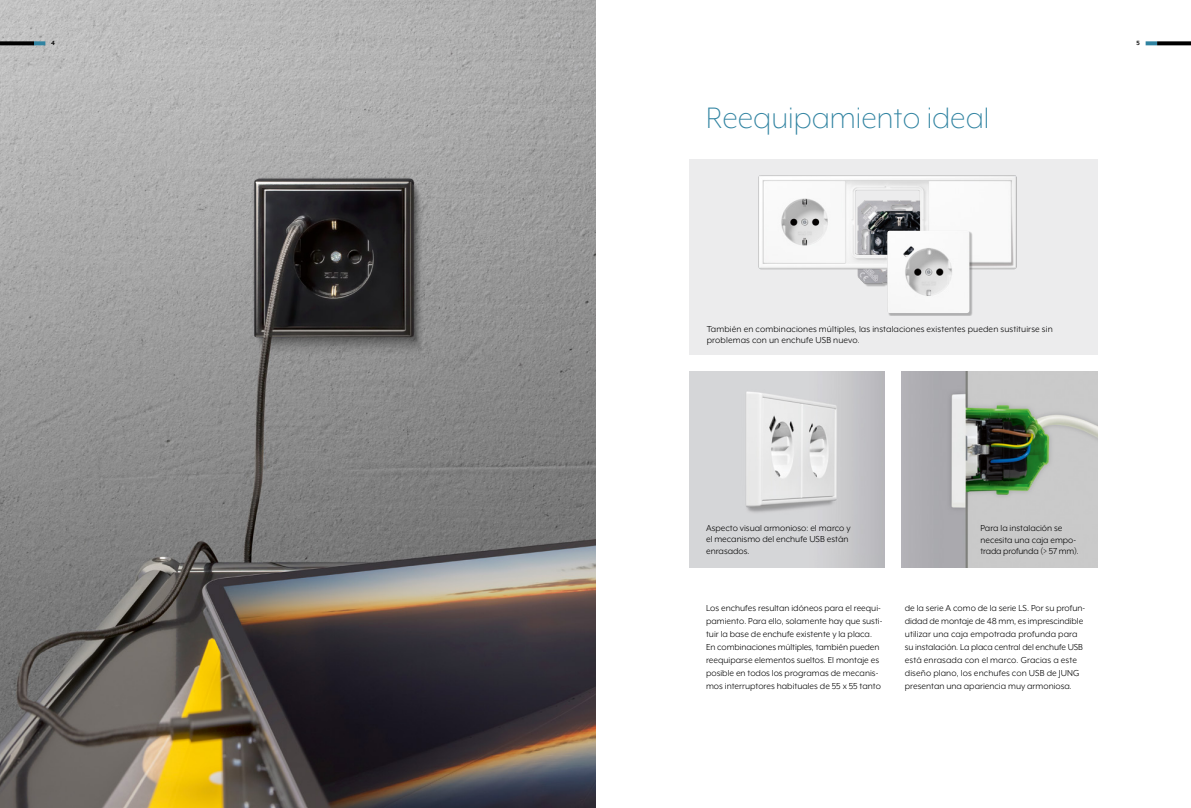
<style>
.page{position:relative;width:1191px;height:808px;background:#fff}
.page>*{position:absolute;margin:0;border:0;box-sizing:border-box;transform-origin:0 0}
.t1{font:300 34px "Mr Eaves XL Mod OT";color:#3083a1}
.t2{font:10px/13px "Mr Eaves XL Mod OT";color:#000}
.t3{font:700 7px "Mr Eaves XL Mod OT";color:#000}
</style>
<div class="page">
<div style="left:689px;top:159px;width:408px;height:195px;background:#ececed"></div>
<img style="left:689px;top:371px;width:195px;height:183px">
<img style="left:0;top:0;width:595px;height:808px">
<img style="left:857px;top:270px;width:30px;height:17px">
<img style="left:758px;top:175px;width:259px;height:95px">
<div style="left:887px;top:231px;width:85px;height:85px;background:#000;opacity:.26"></div>
<img style="left:887px;top:231px;width:82px;height:82px">
<img style="left:901px;top:371px;width:196px;height:196px">
<svg style="left:1145px;top:41px;width:12px;height:4px"></svg>
<svg style="left:34px;top:41px;width:11px;height:4px"></svg>
<svg style="left:1157px;top:41px;width:34px;height:4px"></svg>
<svg style="left:0;top:41px;width:34px;height:4px"></svg>
<p class="t3" style="left:51px;top:40px;width:5px">4</p>
<p class="t3" style="left:1136px;top:40px;width:5px">5</p>
<h1 class="t1" style="left:706px;top:100px;width:285px">Reequipamiento ideal</h1>
<p class="t2" style="left:707px;top:323px;width:347px;line-height:11.5px">También en combinaciones múltiples, las instalaciones existentes pueden sustituirse sin problemas con un enchufe USB nuevo.</p>
<p class="t2" style="left:706px;top:522px;width:146px;line-height:11.5px">Aspecto visual armonioso: el marco y el mecanismo del enchufe USB están enrasados.</p>
<p class="t2" style="left:980px;top:523px;width:100px;line-height:11.5px">Para la instalación se necesita una caja empo&shy;trada profunda (&gt; 57 mm).</p>
<p class="t2" style="left:706px;top:602px;width:178px">Los enchufes resultan idóneos para el reequi&shy;pamiento. Para ello, solamente hay que susti&shy;tuir la base de enchufe existente y la placa.<br>En combinaciones múltiples, también pueden reequiparse elementos sueltos. El montaje es posible en todos los programas de mecanis&shy;mos interruptores habituales de 55 x 55 tanto</p>
<p class="t2" style="left:905px;top:602px;width:182px">de la serie A como de la serie LS. Por su profun&shy;didad de montaje de 48 mm, es imprescindible utilizar una caja empotrada profunda para su instalación. La placa central del enchufe USB está enrasada con el marco. Gracias a este diseño plano, los enchufes con USB de JUNG presentan una apariencia muy armoniosa.</p>
</div>
